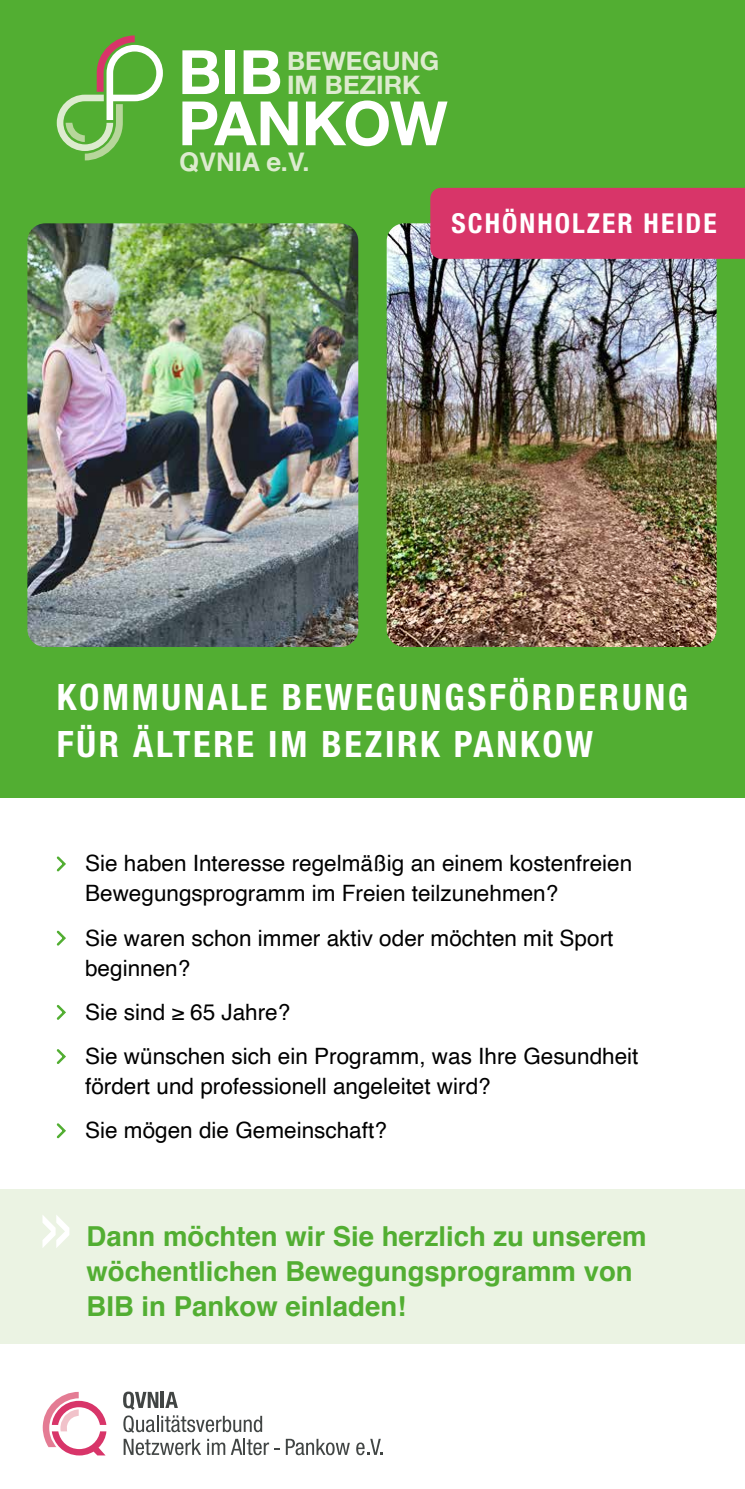
<style>
.page{position:relative;width:745px;height:1489px;background:#fff}
.page>*{position:absolute;margin:0;border:0;box-sizing:border-box;transform-origin:0 0}
.t1{font:condensed 92.5px "Helvetica Neue LT Std";color:#fff}
.t2{font:700 61.25px "Helvetica Neue CE";color:#fff}
.t3{font:700 condensed 36.5px/46.8px "Helvetica Neue LT Std";letter-spacing:.075em;color:#fff}
.t4{font:700 27.5px/35px "Helvetica";color:#52ae32}
.t5{font:700 condensed 27.5px "Helvetica Neue LT Std";letter-spacing:.075em;color:#fff}
.t6{font:700 25.5px "Helvetica Neue CE";color:#ddebcf}
.t7{font:700 25.5px "Helvetica";color:#ddebcf}
.t8{font:22.5px/30px "Helvetica";color:#000}
</style>
<div class="page">
<div style="left:0;top:0;width:744px;height:797px;background:#52ae32"></div>
<div style="left:0;top:1189px;width:744px;height:154px;background:#ebf3e3"></div>
<svg style="left:123px;top:1391px;width:35px;height:18px"></svg>
<hr style="left:161px;top:1391px;width:3px;height:16px;background:#414544">
<svg style="left:165px;top:1391px;width:13px;height:16px"></svg>
<svg style="left:123px;top:1415px;width:139px;height:17px"></svg>
<svg style="left:123px;top:1438px;width:78px;height:16px"></svg>
<svg style="left:207px;top:1438px;width:142px;height:16px"></svg>
<svg style="left:356px;top:1438px;width:26px;height:16px"></svg>
<svg style="left:43px;top:1391px;width:63px;height:64px"></svg>
<svg style="left:56px;top:856px;width:10px;height:16px"></svg>
<svg style="left:56px;top:930px;width:10px;height:16px"></svg>
<svg style="left:56px;top:1005px;width:10px;height:15px"></svg>
<svg style="left:56px;top:1049px;width:10px;height:15px"></svg>
<svg style="left:56px;top:1123px;width:10px;height:16px"></svg>
<img style="left:386px;top:223px;width:330px;height:424px">
<img style="left:27px;top:223px;width:331px;height:424px">
<svg style="left:57px;top:35px;width:106px;height:125px"></svg>
<div style="left:430px;top:188px;width:314px;height:71px;background:#d83569"></div>
<h2 class="t2" style="left:178px;top:34px;width:106px">BIB</h2>
<p class="t6" style="left:287px;top:45px;width:154px">BEWEGUNG</p>
<p class="t6" style="left:287px;top:69px;width:135px">IM BEZIRK</p>
<h2 class="t2" style="left:178px;top:85px;width:271px">PANKOW</h2>
<p class="t7" style="left:179px;top:141px;width:132px">QVNIA e.V.</p>
<p class="t5" style="left:451px;top:206px;width:266px">SCHÖNHOLZER HEIDE</p>
<h3 class="t3" style="left:57px;top:673px;width:632px">KOMMUNALE BEWEGUNGSFÖRDERUNG<br>FÜR ÄLTERE IM BEZIRK PANKOW</h3>
<p class="t8" style="left:85px;top:849px;width:548px">Sie haben Interesse regelmäßig an einem kostenfreien<br>Bewegungsprogramm im Freien teilzunehmen?</p>
<p class="t8" style="left:85px;top:923px;width:529px">Sie waren schon immer aktiv oder möchten mit Sport beginnen?</p>
<p class="t8" style="left:85px;top:990px;width:554px;line-height:44.2px">Sie sind ≥ 65 Jahre?<br>Sie wünschen sich ein Programm, was Ihre Gesundheit</p>
<p class="t8" style="left:85px;top:1064px;width:407px;line-height:44.2px">fördert und professionell angeleitet wird?<br>Sie mögen die Gemeinschaft?</p>
<h1 class="t1" style="left:38px;top:1171px;width:37px">»</h1>
<p class="t4" style="left:86px;top:1218px;width:561px">Dann möchten wir Sie herzlich zu unserem wöchentlichen Bewegungsprogramm von<br>BIB in Pankow einladen!</p>
</div>
